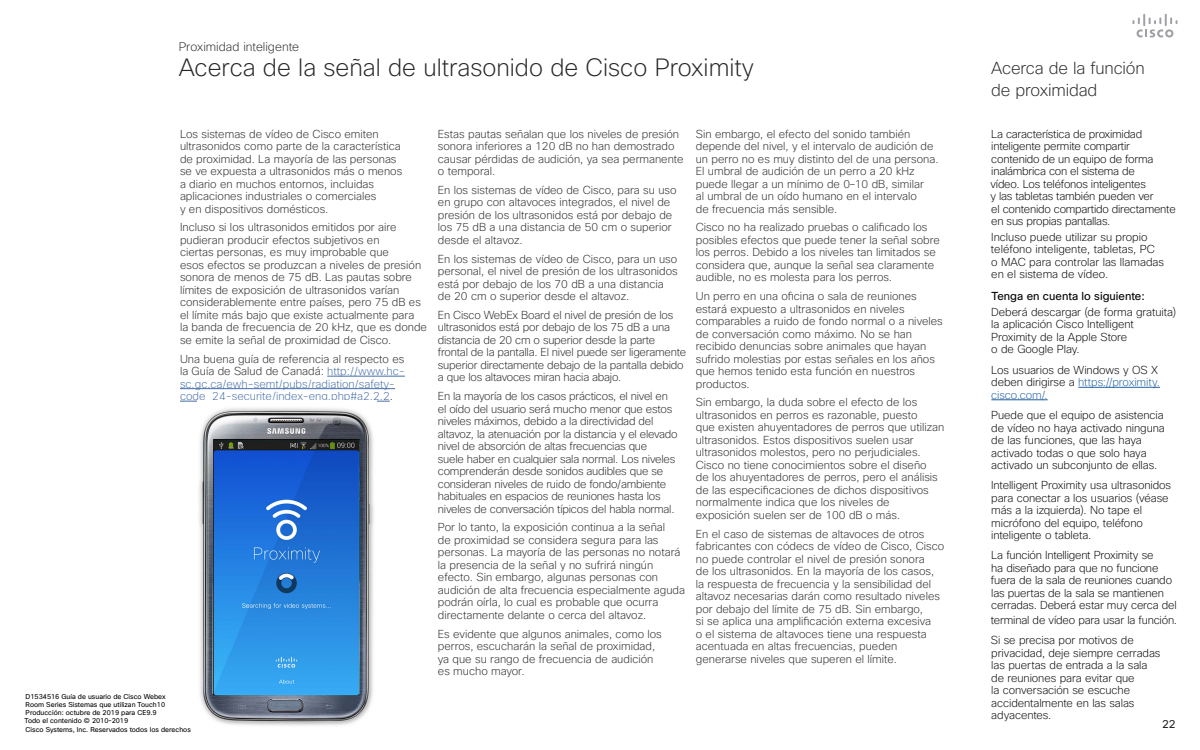
<style>
.page{position:relative;width:1200px;height:750px;background:#fff}
.page>*{position:absolute;margin:0;border:0;box-sizing:border-box;transform-origin:0 0}
.t1{font:200 24.31px "Cisco Sans";color:#262626}
.t2{font:200 16.88px/22.5px "Cisco Sans";letter-spacing:-.01em;color:#262626}
.t3{font:200 12.19px "Cisco Sans";color:#262626}
.t4{font:200 11.25px/12.5px "Cisco Sans";color:#262626}
.t5{font:200 11.25px/12.5px "Cisco Sans";letter-spacing:-.01em;color:#000}
.t6{font:200 11.25px/12.5px "Cisco Sans";letter-spacing:-.02em;color:#262626}
.t7{font:200 11.25px/12.5px "Cisco Sans";color:#456da9}
.t8{font:11.25px "Cisco Sans";color:#000}
.t9{font:11.25px "Cisco Sans";color:#262626}
.t10{font:6.88px/8.2px "Cisco Sans";color:#000}
.s1{color:#262626}
.s2{color:#215e9e}
</style>
<div class="page">
<svg style="left:1132px;top:14px;width:46px;height:24px"></svg>
<hr style="left:1078px;top:387px;width:82px;height:1px;background:#215e9e">
<hr style="left:991px;top:399px;width:57px;height:1px;background:#215e9e">
<hr style="left:327px;top:376px;width:78px;height:1px;background:#456da9">
<hr style="left:180px;top:388px;width:215px;height:1px;background:#456da9">
<hr style="left:180px;top:401px;width:210px;height:1px;background:#456da9">
<img style="left:198px;top:401px;width:179px;height:325px">
<p class="t3" style="left:179px;top:39px;width:122px">Proximidad inteligente</p>
<h1 class="t1" style="left:179px;top:52px;width:577px">Acerca de la señal de ultrasonido de Cisco Proximity</h1>
<p class="t4" style="left:180px;top:127px;width:224px">Los sistemas de vídeo de Cisco emiten ultrasonidos como parte de la característica de proximidad. La mayoría de las personas se ve expuesta a ultrasonidos más o menos a diario en muchos entornos, incluidas aplicaciones industriales o comerciales<br>y en dispositivos domésticos.</p>
<p class="t4" style="left:180px;top:221px;width:249px">Incluso si los ultrasonidos emitidos por aire pudieran producir efectos subjetivos en<br>ciertas personas, es muy improbable que<br>esos efectos se produzcan a niveles de presión sonora de menos de 75 dB. Las pautas sobre límites de exposición de ultrasonidos varían considerablemente entre países, pero 75 dB es el límite más bajo que existe actualmente para<br>la banda de frecuencia de 20 kHz, que es donde se emite la señal de proximidad de Cisco.</p>
<p class="t7" style="left:180px;top:352px;width:226px"><span class="s1">Una buena guía de referencia al respecto es la Guía de Salud de Canadá:</span> http://www.hc&shy;sc.gc.ca/ewh-semt/pubs/radiation/safety&shy;code_24-securite/index-eng.php#a2.2.2<span class="s1">.</span></p>
<p class="t10" style="left:24px;top:692px;width:168px">D1534516 Guía de usuario de Cisco Webex<br>Room Series Sistemas que utilizan Touch10<br>Producción: octubre de 2019 para CE9.9<br>Todo el contenido © 2010–2019<br>Cisco Systems, Inc. Reservados todos los derechos</p>
<p class="t4" style="left:438px;top:127px;width:247px">Estas pautas señalan que los niveles de presión sonora inferiores a 120 dB no han demostrado causar pérdidas de audición, ya sea permanente o temporal.</p>
<p class="t4" style="left:438px;top:184px;width:240px">En los sistemas de vídeo de Cisco, para su uso en grupo con altavoces integrados, el nivel de presión de los ultrasonidos está por debajo de los 75 dB a una distancia de 50 cm o superior desde el altavoz.</p>
<p class="t4" style="left:438px;top:252px;width:241px">En los sistemas de vídeo de Cisco, para un uso personal, el nivel de presión de los ultrasonidos está por debajo de los 70 dB a una distancia de 20 cm o superior desde el altavoz.</p>
<p class="t6" style="left:438px;top:309px;width:250px">En Cisco WebEx Board el nivel de presión de los ultrasonidos está por debajo de los 75 dB a una distancia de 20 cm o superior desde la parte frontal de la pantalla. El nivel puede ser ligeramente superior directamente debajo de la pantalla debido a que los altavoces miran hacia abajo.</p>
<p class="t6" style="left:438px;top:390px;width:241px">En la mayoría de los casos prácticos, el nivel en el oído del usuario será mucho menor que estos niveles máximos, debido a la directividad del altavoz, la atenuación por la distancia y el elevado nivel de absorción de altas frecuencias que<br>suele haber en cualquier sala normal. Los niveles comprenderán desde sonidos audibles que se consideran niveles de ruido de fondo/ambiente habituales en espacios de reuniones hasta los niveles de conversación típicos del habla normal.</p>
<p class="t4" style="left:438px;top:521px;width:249px">Por lo tanto, la exposición continua a la señal<br>de proximidad se considera segura para las personas. La mayoría de las personas no notará la presencia de la señal y no sufrirá ningún efecto. Sin embargo, algunas personas con audición de alta frecuencia especialmente aguda podrán oírla, lo cual es probable que ocurra directamente delante o cerca del altavoz.</p>
<p class="t4" style="left:438px;top:627px;width:225px">Es evidente que algunos animales, como los perros, escucharán la señal de proximidad, ya que su rango de frecuencia de audición es mucho mayor.</p>
<p class="t4" style="left:696px;top:127px;width:244px">Sin embargo, el efecto del sonido también depende del nivel, y el intervalo de audición de un perro no es muy distinto del de una persona.<br>El umbral de audición de un perro a 20 kHz puede llegar a un mínimo de 0–10 dB, similar<br>al umbral de un oído humano en el intervalo<br>de frecuencia más sensible.</p>
<p class="t4" style="left:696px;top:221px;width:246px">Cisco no ha realizado pruebas o calificado los posibles efectos que puede tener la señal sobre los perros. Debido a los niveles tan limitados se considera que, aunque la señal sea claramente audible, no es molesta para los perros.</p>
<p class="t4" style="left:696px;top:290px;width:248px">Un perro en una oficina o sala de reuniones estará expuesto a ultrasonidos en niveles comparables a ruido de fondo normal o a niveles de conversación como máximo. No se han recibido denuncias sobre animales que hayan sufrido molestias por estas señales en los años que hemos tenido esta función en nuestros productos.</p>
<p class="t4" style="left:696px;top:396px;width:250px">Sin embargo, la duda sobre el efecto de los ultrasonidos en perros es razonable, puesto<br>que existen ahuyentadores de perros que utilizan ultrasonidos. Estos dispositivos suelen usar ultrasonidos molestos, pero no perjudiciales.<br>Cisco no tiene conocimientos sobre el diseño<br>de los ahuyentadores de perros, pero el análisis de las especificaciones de dichos dispositivos normalmente indica que los niveles de exposición suelen ser de 100 dB o más.</p>
<p class="t4" style="left:696px;top:527px;width:250px">En el caso de sistemas de altavoces de otros fabricantes con códecs de vídeo de Cisco, Cisco no puede controlar el nivel de presión sonora<br>de los ultrasonidos. En la mayoría de los casos, la respuesta de frecuencia y la sensibilidad del altavoz necesarias darán como resultado niveles por debajo del límite de 75 dB. Sin embargo,<br>si se aplica una amplificación externa excesiva<br>o el sistema de altavoces tiene una respuesta acentuada en altas frecuencias, pueden generarse niveles que superen el límite.</p>
<h2 class="t2" style="left:991px;top:56px;width:155px">Acerca de la función de proximidad</h2>
<p class="t5" style="left:991px;top:127px;width:187px">La característica de proximidad inteligente permite compartir contenido de un equipo de forma inalámbrica con el sistema de<br>vídeo. Los teléfonos inteligentes<br>y las tabletas también pueden ver<br>el contenido compartido directamente en sus propias pantallas.</p>
<p class="t5" style="left:991px;top:230px;width:175px">Incluso puede utilizar su propio teléfono inteligente, tabletas, PC<br>o MAC para controlar las llamadas en el sistema de vídeo.</p>
<p class="t8" style="left:991px;top:289px;width:155px">Tenga en cuenta lo siguiente:</p>
<p class="t5" style="left:991px;top:305px;width:187px">Deberá descargar (de forma gratuita) la aplicación Cisco Intelligent<br>Proximity de la Apple Store<br>o de Google Play.</p>
<p class="t5" style="left:991px;top:363px;width:170px">Los usuarios de Windows y OS X deben dirigirse a <span class="s2">https://proximity. cisco.com/.</span></p>
<p class="t5" style="left:991px;top:409px;width:175px">Puede que el equipo de asistencia de vídeo no haya activado ninguna de las funciones, que las haya activado todas o que solo haya activado un subconjunto de ellas.</p>
<p class="t5" style="left:991px;top:479px;width:182px">Intelligent Proximity usa ultrasonidos para conectar a los usuarios (véase más a la izquierda). No tape el micrófono del equipo, teléfono inteligente o tableta.</p>
<p class="t5" style="left:991px;top:549px;width:187px">La función Intelligent Proximity se<br>ha diseñado para que no funcione fuera de la sala de reuniones cuando las puertas de la sala se mantienen cerradas. Deberá estar muy cerca del</p>
<p class="t5" style="left:991px;top:610px;width:188px;line-height:20px">terminal de vídeo para usar la función.<br>Si se precisa por motivos de</p>
<p class="t5" style="left:991px;top:647px;width:171px">privacidad, deje siempre cerradas las puertas de entrada a la sala de reuniones para evitar que<br>la conversación se escuche accidentalmente en las salas adyacentes.</p>
<p class="t9" style="left:1162px;top:716px;width:15px">22</p>
</div>
